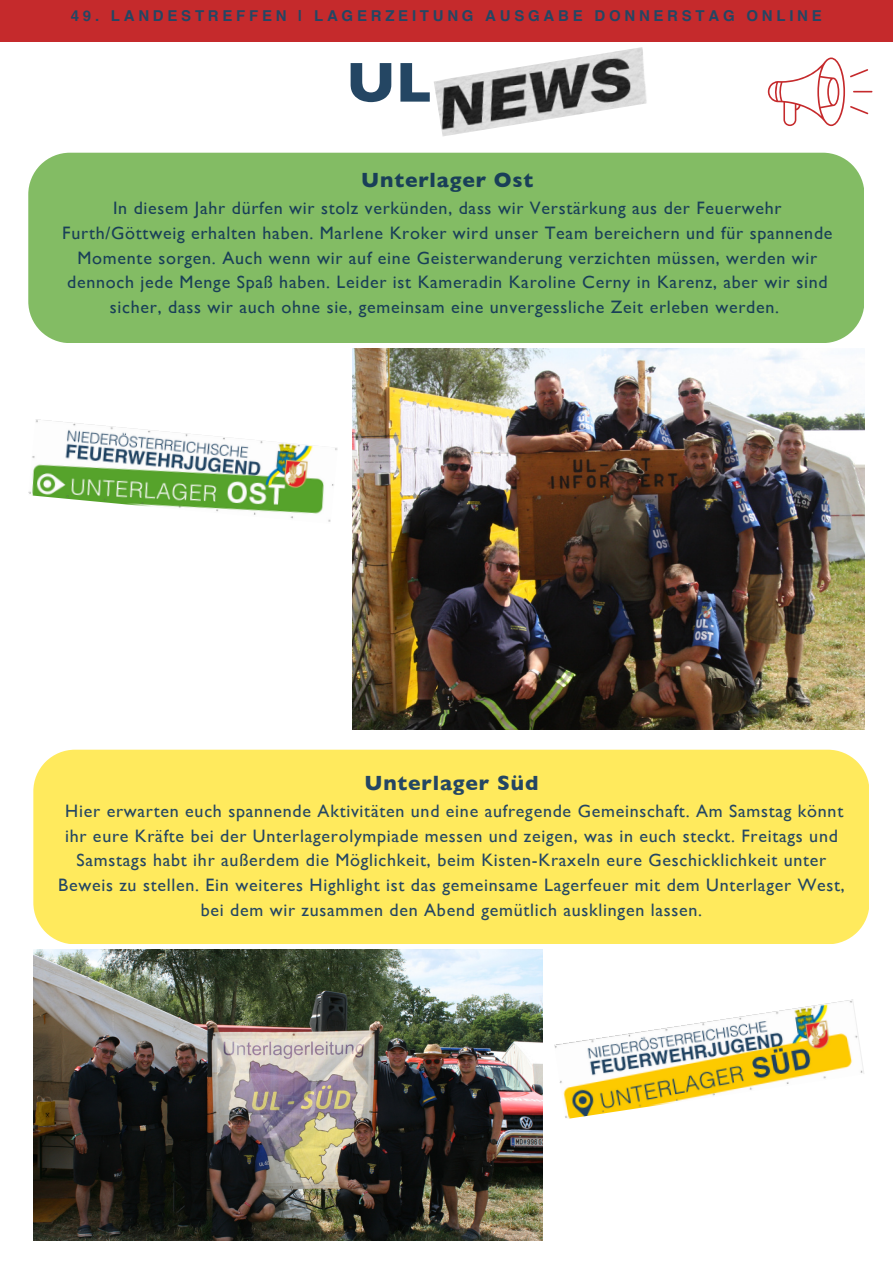
<style>
.page{position:relative;width:893px;height:1264px;background:#fff}
.page>*{position:absolute;margin:0;border:0;box-sizing:border-box;transform-origin:0 0}
.t1{font:700 57px "Brandaus";color:#244663}
.t2{font:700 21px "Brandaus";letter-spacing:.04em;color:#07304b}
.t3{font:700 21px "Brandaus";letter-spacing:.04em;color:#244663}
.t4{font:18px/24.8px "Brandaus";letter-spacing:.04em;color:#244663;text-align:center}
.t5{font:18px/24.8px "Brandaus";letter-spacing:.04em;color:#07304b;text-align:center}
.t6{font:700 15px "Helvetica";letter-spacing:.25em;color:#244663}
</style>
<div class="page">
<div style="left:0;top:0;width:892px;height:42px;background:#c52a2c"></div>
<img style="left:352px;top:349px;width:512px;height:381px">
<img style="left:434px;top:47px;width:213px;height:89px">
<svg style="left:767px;top:57px;width:105px;height:69px"></svg>
<img style="left:28px;top:419px;width:310px;height:103px">
<img style="left:33px;top:949px;width:510px;height:290px">
<img style="left:554px;top:999px;width:310px;height:120px">
<div style="left:28px;top:153px;width:836px;height:190px;background:#83bc64"></div>
<div style="left:33px;top:749px;width:836px;height:195px;background:#ffea5d"></div>
<p class="t6" style="left:71px;top:9px;width:752px">49. LANDESTREFFEN | LAGERZEITUNG AUSGABE DONNERSTAG ONLINE</p>
<p class="t1" style="left:346px;top:62px;width:115px">UL-</p>
<p class="t2" style="left:361px;top:173px;width:174px">Unterlager Ost</p>
<p class="t5" style="left:62px;top:198px;width:771px">In diesem Jahr dürfen wir stolz verkünden, dass wir Verstärkung aus der Feuerwehr Furth/Göttweig erhalten haben. Marlene Kroker wird unser Team bereichern und für spannende Momente sorgen. Auch wenn wir auf eine Geisterwanderung verzichten müssen, werden wir dennoch jede Menge Spaß haben. Leider ist Kameradin Karoline Cerny in Karenz, aber wir sind sicher, dass wir auch ohne sie, gemeinsam eine unvergessliche Zeit erleben werden.</p>
<p class="t3" style="left:364px;top:775px;width:175px">Unterlager Süd</p>
<p class="t4" style="left:58px;top:800px;width:788px">Hier erwarten euch spannende Aktivitäten und eine aufregende Gemeinschaft. Am Samstag könnt ihr eure Kräfte bei der Unterlagerolympiade messen und zeigen, was in euch steckt. Freitags und Samstags habt ihr außerdem die Möglichkeit, beim Kisten-Kraxeln eure Geschicklichkeit unter Beweis zu stellen. Ein weiteres Highlight ist das gemeinsame Lagerfeuer mit dem Unterlager West, bei dem wir zusammen den Abend gemütlich ausklingen lassen.</p>
</div>
